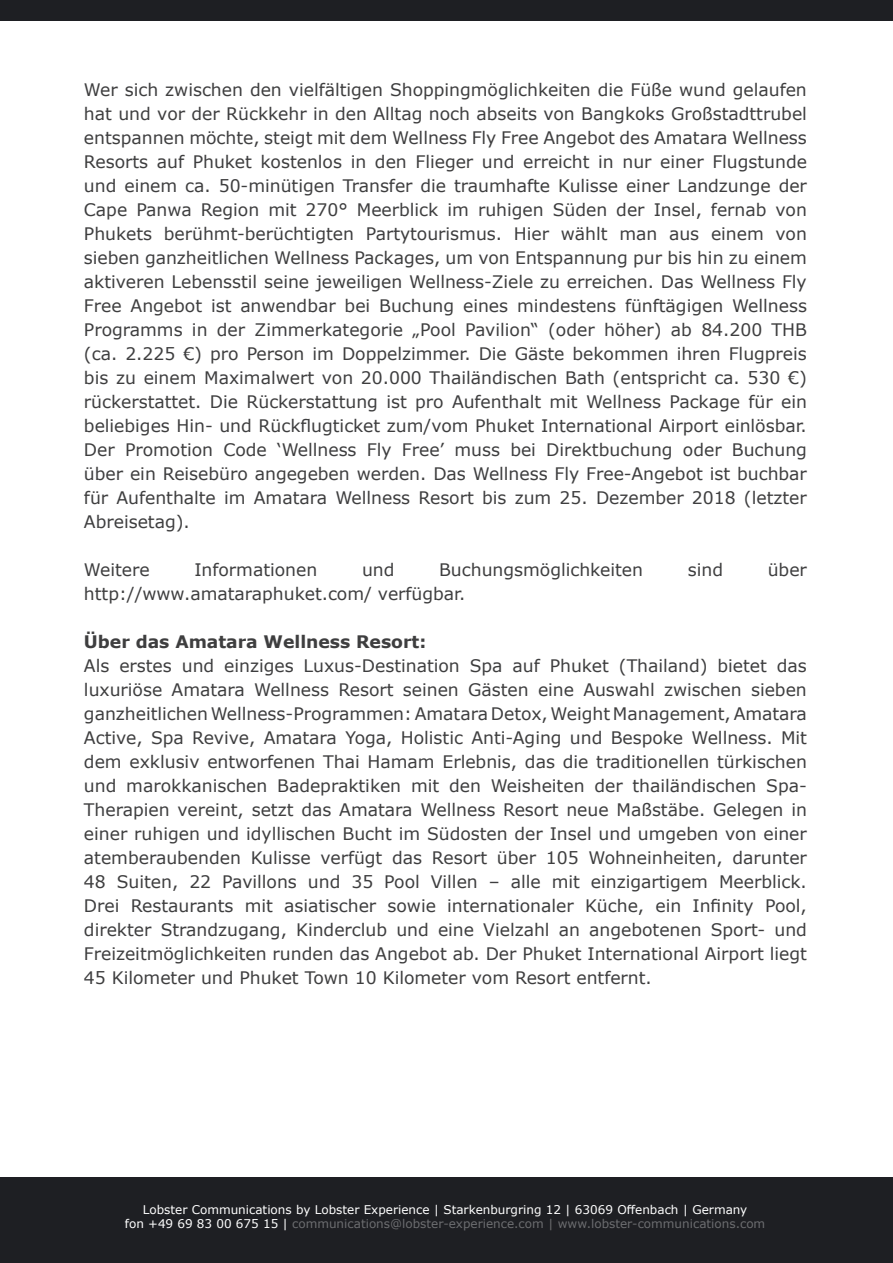
<style>
.page{position:relative;width:893px;height:1263px;background:#fff}
.page>*{position:absolute;margin:0;border:0;box-sizing:border-box;transform-origin:0 0}
.t1{font:17.25px/24px "Verdana";color:#3e3e3f;text-align:justify}
.t2{font:700 17.25px "Verdana";color:#3e3e3f}
.t3{font:12px/14.4px "Verdana";color:#fff;text-align:center}
.s1{color:#6c6d70}
</style>
<div class="page">
<div style="left:0;top:0;width:893px;height:20px;background:#1e1f23"></div>
<div style="left:0;top:1178px;width:893px;height:85px;background:#1e1f23"></div>
<p class="t1" style="left:84px;top:77px;width:724px">Wer sich zwischen den vielfältigen Shoppingmöglichkeiten die Füße wund gelaufen hat und vor der Rückkehr in den Alltag noch abseits von Bangkoks Großstadttrubel entspannen möchte, steigt mit dem Wellness Fly Free Angebot des Amatara Wellness Resorts auf Phuket kostenlos in den Flieger und erreicht in nur einer Flugstunde und einem ca. 50-minütigen Transfer die traumhafte Kulisse einer Landzunge der Cape Panwa Region mit 270° Meerblick im ruhigen Süden der Insel, fernab von Phukets berühmt-berüchtigten Partytourismus. Hier wählt man aus einem von sieben ganzheitlichen Wellness Packages, um von Entspannung pur bis hin zu einem aktiveren Lebensstil seine jeweiligen Wellness-Ziele zu erreichen. Das Wellness Fly Free Angebot ist anwendbar bei Buchung eines mindestens fünftägigen Wellness Programms in der Zimmerkategorie „Pool Pavilion“ (oder höher) ab 84.200 THB (ca. 2.225 €) pro Person im Doppelzimmer. Die Gäste bekommen ihren Flugpreis bis zu einem Maximalwert von 20.000 Thailändischen Bath (entspricht ca. 530 €) rückerstattet. Die Rückerstattung ist pro Aufenthalt mit Wellness Package für ein beliebiges Hin- und Rückflugticket zum/vom Phuket International Airport einlösbar.<br>Der Promotion Code ‘Wellness Fly Free’ muss bei Direktbuchung oder Buchung über ein Reisebüro angegeben werden. Das Wellness Fly Free-Angebot ist buchbar für Aufenthalte im Amatara Wellness Resort bis zum 25. Dezember 2018 (letzter Abreisetag).</p>
<p class="t1" style="left:84px;top:557px;width:67px">Weitere</p>
<p class="t1" style="left:194px;top:557px;width:124px">Informationen</p>
<p class="t1" style="left:362px;top:557px;width:34px">und</p>
<p class="t1" style="left:439px;top:557px;width:205px">Buchungsmöglichkeiten</p>
<p class="t1" style="left:688px;top:557px;width:37px">sind</p>
<p class="t1" style="left:768px;top:557px;width:41px">über</p>
<p class="t1" style="left:84px;top:581px;width:383px">http://www.amataraphuket.com/ verfügbar.</p>
<p class="t2" style="left:84px;top:629px;width:344px">Über das Amatara Wellness Resort:</p>
<p class="t1" style="left:84px;top:653px;width:724px">Als erstes und einziges Luxus-Destination Spa auf Phuket (Thailand) bietet das luxuriöse Amatara Wellness Resort seinen Gästen eine Auswahl zwischen sieben ganzheitlichen Wellness-Programmen: Amatara Detox, Weight Management, Amatara Active, Spa Revive, Amatara Yoga, Holistic Anti-Aging und Bespoke Wellness. Mit dem exklusiv entworfenen Thai Hamam Erlebnis, das die traditionellen türkischen und marokkanischen Badepraktiken mit den Weisheiten der thailändischen Spa-Therapien vereint, setzt das Amatara Wellness Resort neue Maßstäbe. Gelegen in einer ruhigen und idyllischen Bucht im Südosten der Insel und umgeben von einer atemberaubenden Kulisse verfügt das Resort über 105 Wohneinheiten, darunter 48 Suiten, 22 Pavillons und 35 Pool Villen – alle mit einzigartigem Meerblick.<br>Drei Restaurants mit asiatischer sowie internationaler Küche, ein Infinity Pool, direkter Strandzugang, Kinderclub und eine Vielzahl an angebotenen Sport- und Freizeitmöglichkeiten runden das Angebot ab. Der Phuket International Airport liegt 45 Kilometer und Phuket Town 10 Kilometer vom Resort entfernt.</p>
<p class="t3" style="left:125px;top:1202px;width:642px">Lobster Communications by Lobster Experience | Starkenburgring 12 | 63069 Offenbach | Germany<br>fon +49 69 83 00 675 15 | <span class="s1">communications@lobster-experience.com | www.lobster-communications.com</span></p>
</div>
